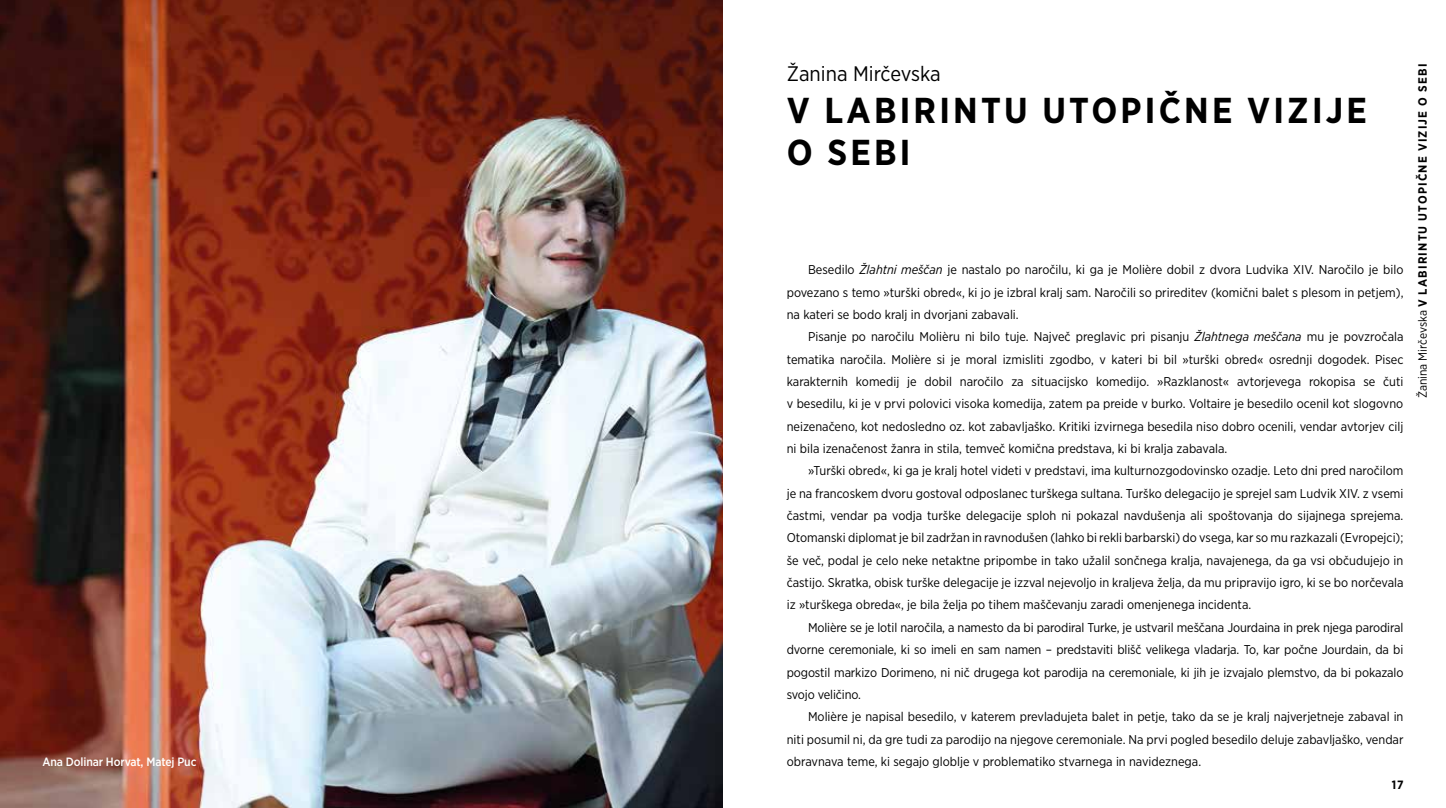
<style>
.page{position:relative;width:1446px;height:808px;background:#fff}
.page>*{position:absolute;margin:0;border:0;box-sizing:border-box;transform-origin:0 0}
.t1{font:700 36px/42px "Gotham Narrow";letter-spacing:.09em;color:#000}
.t2{font:21px "Gotham Narrow";color:#000}
.t3{font:12.75px/22.4px "Gotham Narrow";color:#000;text-align:justify}
.t4{font:700 12px "Gotham Narrow";letter-spacing:.1em;color:#000}
.t5{font:500 12px "Gotham Narrow";letter-spacing:-.01em;color:#fff}
.s1{font-style:italic}
.s2{font-weight:400}
</style>
<div class="page">
<img style="left:0;top:0;width:723px;height:808px">
<p class="t5" style="left:43px;top:754px;width:155px">Ana Dolinar Horvat, Matej Puc</p>
<h2 class="t2" style="left:787px;top:60px;width:155px">Žanina Mirčevska</h2>
<h1 class="t1" style="left:787px;top:89px;width:582px">V LABIRINTU UTOPIČNE VIZIJE<br>O SEBI</h1>
<p class="t3" style="left:787px;top:258px;width:618px;text-indent:21px">Besedilo <span class="s1">Žlahtni meščan</span> je nastalo po naročilu, ki ga je Molière dobil z dvora Ludvika XIV. Naročilo je bilo povezano s temo »turški obred«, ki jo je izbral kralj sam. Naročili so prireditev (komični balet s plesom in petjem), na kateri se bodo kralj in dvorjani zabavali.</p>
<p class="t3" style="left:787px;top:325px;width:618px;text-indent:21px">Pisanje po naročilu Molièru ni bilo tuje. Največ preglavic pri pisanju <span class="s1">Žlahtnega meščana</span> mu je povzročala tematika naročila. Molière si je moral izmisliti zgodbo, v kateri bi bil »turški obred« osrednji dogodek. Pisec karakternih komedij je dobil naročilo za situacijsko komedijo. »Razklanost« avtorjevega rokopisa se čuti v besedilu, ki je v prvi polovici visoka komedija, zatem pa preide v burko. Voltaire je besedilo ocenil kot slogovno neizenačeno, kot nedosledno oz. kot zabavljaško. Kritiki izvirnega besedila niso dobro ocenili, vendar avtorjev cilj ni bila izenačenost žanra in stila, temveč komična predstava, ki bi kralja zabavala.</p>
<p class="t3" style="left:787px;top:459px;width:618px;text-indent:21px">»Turški obred«, ki ga je kralj hotel videti v predstavi, ima kulturnozgodovinsko ozadje. Leto dni pred naročilom je na francoskem dvoru gostoval odposlanec turškega sultana. Turško delegacijo je sprejel sam Ludvik XIV. z vsemi častmi, vendar pa vodja turške delegacije sploh ni pokazal navdušenja ali spoštovanja do sijajnega sprejema.<br>Otomanski diplomat je bil zadržan in ravnodušen (lahko bi rekli barbarski) do vsega, kar so mu razkazali (Evropejci); še več, podal je celo neke netaktne pripombe in tako užalil sončnega kralja, navajenega, da ga vsi občudujejo in častijo. Skratka, obisk turške delegacije je izzval nejevoljo in kraljeva želja, da mu pripravijo igro, ki se bo norčevala iz »turškega obreda«, je bila želja po tihem maščevanju zaradi omenjenega incidenta.</p>
<p class="t3" style="left:787px;top:616px;width:618px;text-indent:21px">Molière se je lotil naročila, a namesto da bi parodiral Turke, je ustvaril meščana Jourdaina in prek njega parodiral dvorne ceremoniale, ki so imeli en sam namen – predstaviti blišč velikega vladarja. To, kar počne Jourdain, da bi pogostil markizo Dorimeno, ni nič drugega kot parodija na ceremoniale, ki jih je izvajalo plemstvo, da bi pokazalo svojo veličino.</p>
<p class="t3" style="left:787px;top:705px;width:618px;text-indent:21px">Molière je napisal besedilo, v katerem prevladujeta balet in petje, tako da se je kralj najverjetneje zabaval in niti posumil ni, da gre tudi za parodijo na njegove ceremoniale. Na prvi pogled besedilo deluje zabavljaško, vendar obravnava teme, ki segajo globlje v problematiko stvarnega in navideznega.</p>
<p class="t4" style="left:1392px;top:777px;width:13px">17</p>
<p class="t4" style="left:1414px;top:398px;width:336px;rotate:-90deg"><span class="s2">Žanina Mirčevska</span> V LABIRINTU UTOPIČNE VIZIJE O SEBI</p>
</div>
